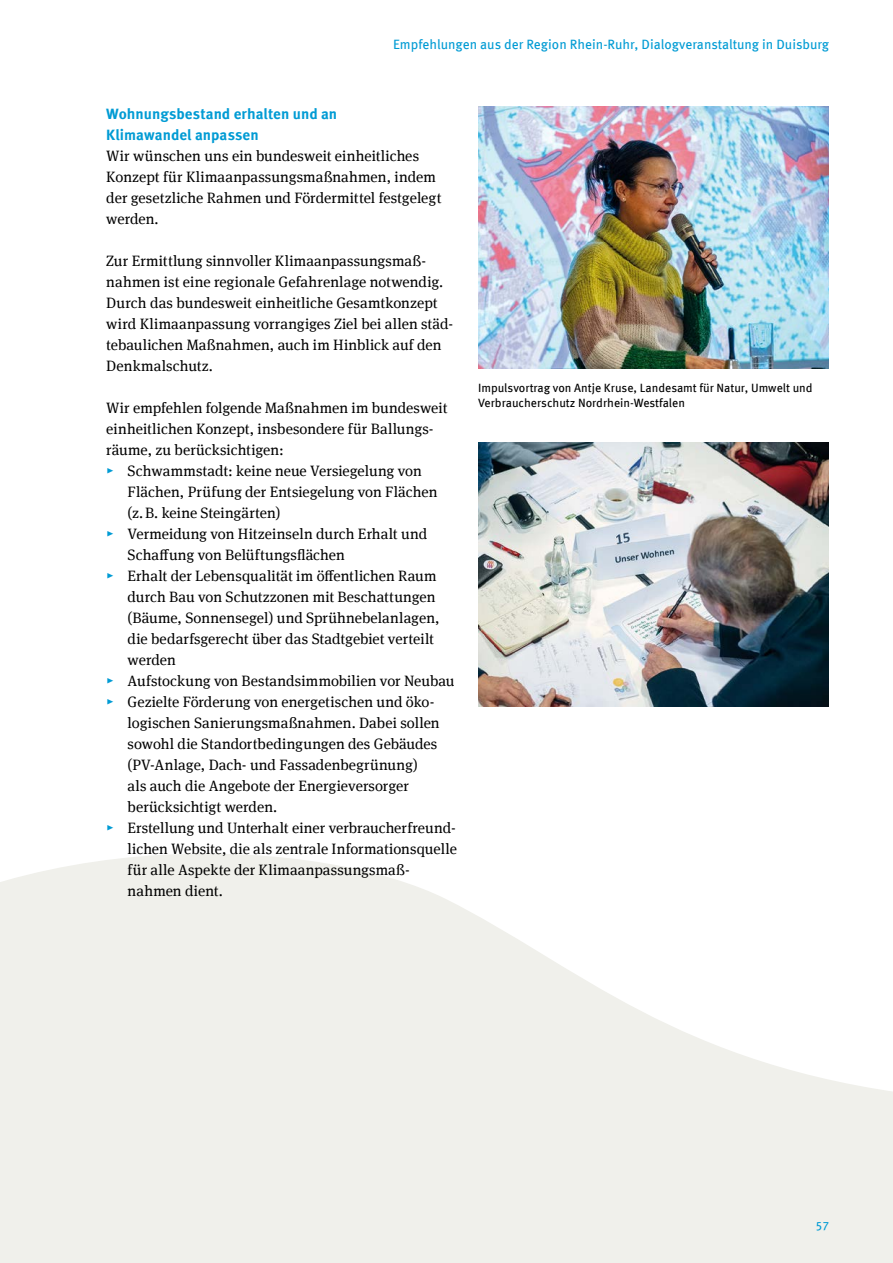
<style>
.page{position:relative;width:893px;height:1263px;background:#fff}
.page>*{position:absolute;margin:0;border:0;box-sizing:border-box;transform-origin:0 0}
.Innenseiten_P_Copy_Abstand_nach{font:15px/21px "Meta Serif Offc";letter-spacing:.005em;color:#000}
.Innenseiten_P_Copy_ohne_Abstand{font:15px/21px "Meta Serif Offc";letter-spacing:.005em;color:#000}
.Innenseiten_H4_Headline{font:700 15px/21px "Meta Offc";color:#009bd4}
.t1{font:13.5px "Meta Offc";color:#009bd4}
.t2{font:12px/15.8px "Meta Offc";color:#000}
.t3{font:12px "Meta Offc";color:#009bd4}
.s1{color:#009bd4}
</style>
<div class="page">
<svg style="left:0;top:854px;width:893px;height:409px;fill:#f0f0eb"></svg>
<img style="left:478px;top:107px;width:351px;height:262px">
<img style="left:478px;top:443px;width:351px;height:263px">
<p class="t1" style="left:393px;top:36px;width:438px">Empfehlungen aus der Region Rhein-Ruhr, Dialogveranstaltung in Duisburg</p>
<p class="Innenseiten_H4_Headline" style="left:106px;top:103px;width:232px">Wohnungsbestand erhalten und an<br>Klimawandel -anpassen</p>
<p class="Innenseiten_P_Copy_Abstand_nach" style="left:106px;top:145px;width:337px">Wir wünschen uns ein bundesweit einheitliches Konzept für Klimaanpassungsmaßnahmen, indem der gesetzliche Rahmen und Fördermittel festgelegt werden.</p>
<p class="Innenseiten_P_Copy_Abstand_nach" style="left:106px;top:250px;width:348px">Zur Ermittlung sinnvoller Klimaanpassungsmaß&shy;nahmen ist eine regionale Gefahrenlage notwendig.<br>Durch das bundesweit einheitliche Gesamtkonzept wird Klimaanpassung vorrangiges Ziel bei allen städ&shy;tebaulichen Maßnahmen, auch im Hinblick auf den Denkmalschutz.</p>
<p class="Innenseiten_P_Copy_ohne_Abstand" style="left:106px;top:397px;width:343px">Wir empfehlen folgende Maßnahmen im bundesweit einheitlichen Konzept, insbesondere für Ballungs&shy;räume, zu berücksichtigen:</p>
<p class="Innenseiten_P_Copy_Abstand_nach" style="left:128px;top:460px;width:311px;text-indent:-21px"><span class="s1">▸</span> Schwammstadt: keine neue Versiegelung von<br>Flächen, Prüfung der Entsiegelung von Flächen (z.B. keine Steingärten)</p>
<p class="Innenseiten_P_Copy_Abstand_nach" style="left:128px;top:523px;width:301px;text-indent:-21px"><span class="s1">▸</span> Vermeidung von Hitzeinseln durch Erhalt und<br>Schaffung von Belüftungsflächen</p>
<p class="Innenseiten_P_Copy_Abstand_nach" style="left:128px;top:565px;width:314px;text-indent:-21px"><span class="s1">▸</span> Erhalt der Lebensqualität im öffentlichen Raum durch Bau von Schutzzonen mit Beschattungen (Bäume, Sonnensegel) und Sprühnebelanlagen, die bedarfsgerecht über das Stadtgebiet verteilt werden</p>
<p class="Innenseiten_P_Copy_Abstand_nach" style="left:106px;top:670px;width:350px"><span class="s1">▸</span> Aufstockung von Bestandsimmobilien vor Neubau</p>
<p class="Innenseiten_P_Copy_Abstand_nach" style="left:128px;top:691px;width:314px;text-indent:-21px"><span class="s1">▸</span> Gezielte Förderung von energetischen und öko&shy;logischen Sanierungsmaßnahmen. Dabei sollen sowohl die Standortbedingungen des Gebäudes (PV-Anlage, Dach- und Fassadenbegrünung) als auch die Angebote der Energieversorger berücksichtigt werden.</p>
<p class="Innenseiten_P_Copy_Abstand_nach" style="left:128px;top:817px;width:331px;text-indent:-21px"><span class="s1">▸</span> Erstellung und Unterhalt einer verbraucherfreund&shy;lichen Website, die als zentrale Informationsquelle für alle Aspekte der Klimaanpassungsmaß&shy;nahmen dient.</p>
<p class="t2" style="left:478px;top:380px;width:336px">Impulsvortrag von Antje Kruse, Landesamt für Natur, Umwelt und<br>Verbraucherschutz Nordrhein-Westfalen</p>
<p class="t3" style="left:815px;top:1218px;width:15px">57</p>
</div>
